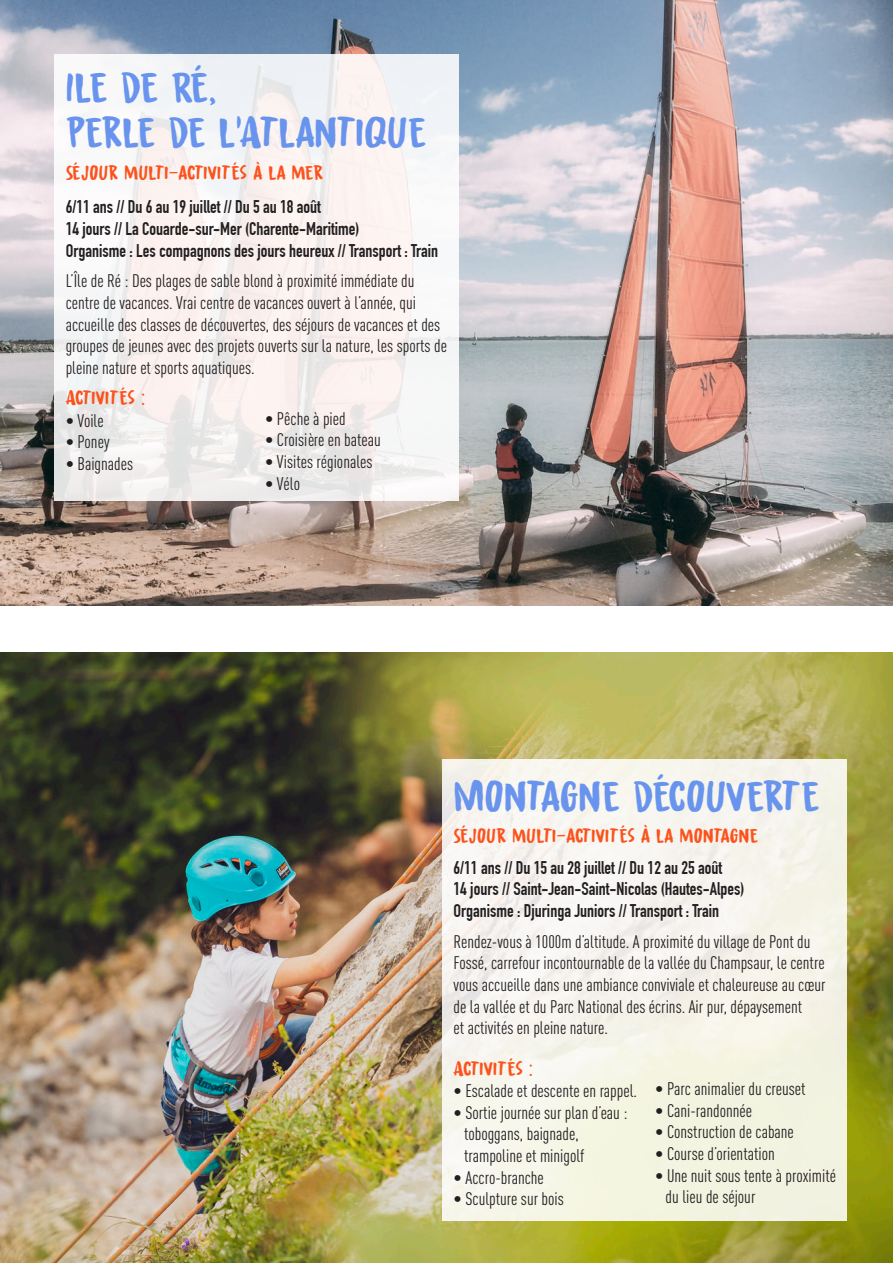
<style>
.page{position:relative;width:893px;height:1263px;background:#fff}
.page>*{position:absolute;margin:0;border:0;box-sizing:border-box;transform-origin:0 0}
.t1{font:45px "Awesome Sauce DEMO";color:#6994ed}
.t2{font:21px "Awesome Sauce DEMO";color:#fc521c}
.t3{font:18px/21.6px "DIN Cond";color:#231f20}
.t4{font:700 18px "DIN Condensed";color:#231f20}
</style>
<div class="page">
<img style="left:0;top:653px;width:893px;height:610px">
<img style="left:0;top:0;width:893px;height:606px">
<svg style="left:54px;top:54px;width:404px;height:446px;fill:#f8f3f1"></svg>
<div style="left:442px;top:759px;width:404px;height:461px;background:#f6f4eb"></div>
<svg style="left:67px;top:73px;width:6px;height:28px"></svg>
<svg style="left:90px;top:73px;width:17px;height:29px"></svg>
<svg style="left:122px;top:72px;width:35px;height:31px"></svg>
<div style="left:173px;top:65px;width:42px;height:40px;background:#eff3f6"></div>
<svg style="left:67px;top:116px;width:55px;height:32px"></svg>
<svg style="left:138px;top:118px;width:16px;height:29px"></svg>
<svg style="left:169px;top:117px;width:36px;height:31px"></svg>
<svg style="left:237px;top:116px;width:24px;height:32px"></svg>
<svg style="left:296px;top:116px;width:18px;height:32px"></svg>
<svg style="left:357px;top:119px;width:6px;height:27px"></svg>
<svg style="left:409px;top:118px;width:16px;height:29px"></svg>
<svg style="left:125px;top:165px;width:13px;height:14px"></svg>
<svg style="left:165px;top:165px;width:30px;height:15px"></svg>
<svg style="left:204px;top:166px;width:3px;height:13px"></svg>
<svg style="left:218px;top:166px;width:3px;height:13px"></svg>
<svg style="left:232px;top:162px;width:7px;height:18px"></svg>
<svg style="left:277px;top:165px;width:8px;height:15px"></svg>
<svg style="left:292px;top:165px;width:31px;height:15px"></svg>
<svg style="left:66px;top:390px;width:17px;height:15px"></svg>
<svg style="left:92px;top:392px;width:3px;height:12px"></svg>
<svg style="left:106px;top:392px;width:3px;height:12px"></svg>
<svg style="left:120px;top:387px;width:7px;height:18px"></svg>
<svg style="left:142px;top:394px;width:2px;height:11px"></svg>
<svg style="left:455px;top:794px;width:10px;height:15px"></svg>
<svg style="left:542px;top:780px;width:35px;height:32px"></svg>
<svg style="left:513px;top:829px;width:13px;height:14px"></svg>
<svg style="left:606px;top:833px;width:3px;height:9px"></svg>
<svg style="left:66px;top:162px;width:52px;height:18px"></svg>
<svg style="left:454px;top:825px;width:52px;height:19px"></svg>
<p class="t1" style="left:74px;top:62px;width:19px">●</p>
<p class="t1" style="left:122px;top:107px;width:287px">● ● ▼● ■▼❑◆</p>
<p class="t2" style="left:139px;top:161px;width:27px">◆●▼</p>
<p class="t2" style="left:194px;top:161px;width:84px">▼❖▼ ▲ → ●</p>
<p class="t4" style="left:66px;top:197px;width:257px">6/11 ans // Du 6 au 19 juillet // Du 5 au 18 août</p>
<p class="t4" style="left:66px;top:218px;width:295px">14 jours // La Couarde-sur-Mer (Charente-Maritime)</p>
<p class="t4" style="left:66px;top:240px;width:374px">Organisme : Les compagnons des jours heureux // Transport : Train</p>
<p class="t3" style="left:66px;top:270px;width:383px">L’Île de Ré : Des plages de sable blond à proximité immédiate du centre de vacances. Vrai centre de vacances ouvert à l’année, qui accueille des classes de découvertes, des séjours de vacances et des groupes de jeunes avec des projets ouverts sur la nature, les sports de pleine nature et sports aquatiques.</p>
<p class="t2" style="left:82px;top:386px;width:54px">▼❖▼ ▲</p>
<p class="t3" style="left:66px;top:409px;width:40px">• Voile</p>
<p class="t3" style="left:66px;top:431px;width:45px">• Poney</p>
<p class="t3" style="left:66px;top:453px;width:69px">• Baignades</p>
<p class="t3" style="left:265px;top:407px;width:82px">• Pêche à pied</p>
<p class="t3" style="left:265px;top:429px;width:117px">• Croisière en bateau</p>
<p class="t3" style="left:265px;top:451px;width:109px">• Visites régionales</p>
<p class="t3" style="left:265px;top:472px;width:36px">• Vélo</p>
<p class="t1" style="left:484px;top:771px;width:118px">□■▼ ■</p>
<p class="t1" style="left:686px;top:771px;width:117px">□◆❖ ▼</p>
<p class="t2" style="left:527px;top:824px;width:27px">◆●▼</p>
<p class="t2" style="left:582px;top:824px;width:84px">▼❖▼ ▲ → ●</p>
<p class="t2" style="left:694px;top:824px;width:57px">□■▼ ■</p>
<p class="t4" style="left:454px;top:857px;width:270px">6/11 ans // Du 15 au 28 juillet // Du 12 au 25 août</p>
<p class="t4" style="left:454px;top:879px;width:292px">14 jours // Saint-Jean-Saint-Nicolas (Hautes-Alpes)</p>
<p class="t4" style="left:454px;top:900px;width:267px">Organisme : Djuringa Juniors // Transport : Train</p>
<p class="t3" style="left:454px;top:930px;width:373px">Rendez-vous à 1000m d’altitude. A proximité du village de Pont du Fossé, carrefour incontournable de la vallée du Champsaur, le centre vous accueille dans une ambiance conviviale et chaleureuse au cœur de la vallée et du Parc National des écrins. Air pur, dépaysement</p>
<p class="t3" style="left:454px;top:1017px;width:156px">et activités en pleine nature.</p>
<p class="t2" style="left:470px;top:1056px;width:54px">▼❖▼ ▲</p>
<p class="t3" style="left:454px;top:1080px;width:185px">• Escalade et descente en rappel.</p>
<p class="t3" style="left:454px;top:1101px;width:175px">• Sortie journée sur plan d’eau :</p>
<p class="t3" style="left:464px;top:1123px;width:116px">toboggans, baignade,</p>
<p class="t3" style="left:464px;top:1144px;width:122px">trampoline et minigolf</p>
<p class="t3" style="left:454px;top:1166px;width:92px">• Accro-branche</p>
<p class="t3" style="left:454px;top:1188px;width:112px">• Sculpture sur bois</p>
<p class="t3" style="left:655px;top:1078px;width:152px">• Parc animalier du creuset</p>
<p class="t3" style="left:655px;top:1099px;width:99px">• Cani-randonnée</p>
<p class="t3" style="left:655px;top:1121px;width:140px">• Construction de cabane</p>
<p class="t3" style="left:655px;top:1143px;width:121px">• Course d’orientation</p>
<p class="t3" style="left:666px;top:1164px;width:172px;text-indent:-10px">• Une nuit sous tente à proximité du lieu de séjour</p>
</div>
